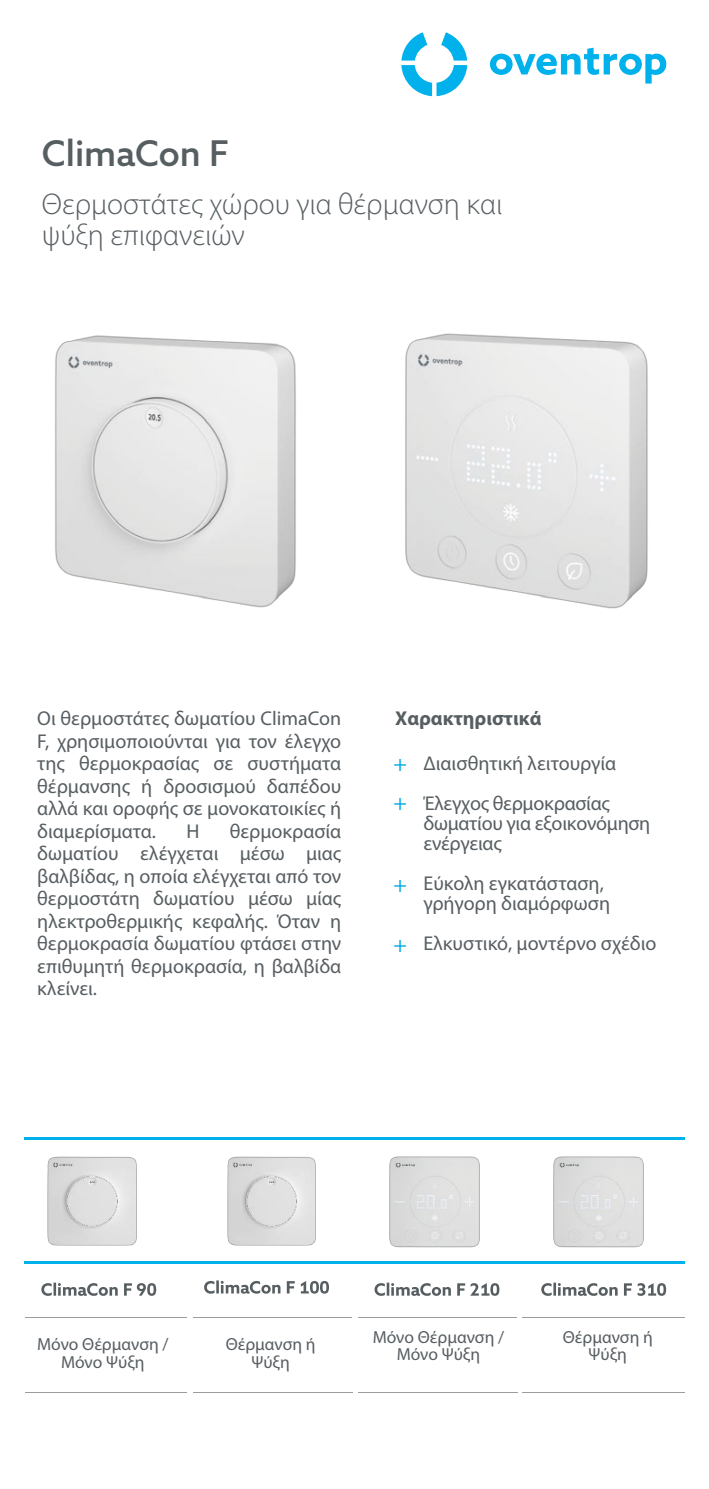
<style>
.page{position:relative;width:709px;height:1489px;background:#fff}
.page>*{position:absolute;margin:0;border:0;box-sizing:border-box;transform-origin:0 0}
.t1{font:500 35px "Azo Sans 2";color:#575e62}
.t2{font:300 30px/31px "Myriad Pro";color:#575e62}
.t3{font:22.5px/39.5px "Myriad Pro";color:#00a9e3}
.t4{font:20px/22.5px "Myriad Pro";color:#575e62}
.t5{font:700 20px "Myriad Pro";color:#575e62}
.t6{font:17.5px/17.5px "Myriad Pro";color:#575e62;text-align:center}
</style>
<div class="page">
<img style="left:47px;top:1156px;width:90px;height:90px">
<img style="left:227px;top:1156px;width:89px;height:90px">
<img style="left:55px;top:335px;width:241px;height:273px">
<img style="left:405px;top:333px;width:243px;height:276px">
<img style="left:553px;top:1156px;width:91px;height:91px">
<img style="left:389px;top:1156px;width:91px;height:91px">
<hr style="left:24px;top:1136px;width:661px;height:3px;background:#00b1eb">
<hr style="left:24px;top:1261px;width:661px;height:3px;background:#00b1eb">
<svg style="left:41px;top:1282px;width:115px;height:13px"></svg>
<svg style="left:204px;top:1280px;width:125px;height:13px"></svg>
<svg style="left:374px;top:1282px;width:125px;height:13px"></svg>
<svg style="left:541px;top:1282px;width:125px;height:13px"></svg>
<hr style="left:25px;top:1316px;width:162px;height:1px;background:#9d9c9c">
<hr style="left:193px;top:1316px;width:159px;height:1px;background:#9d9c9c">
<hr style="left:358px;top:1316px;width:159px;height:1px;background:#9d9c9c">
<hr style="left:523px;top:1316px;width:162px;height:1px;background:#9d9c9c">
<hr style="left:25px;top:1391px;width:162px;height:1px;background:#9d9c9c">
<hr style="left:193px;top:1391px;width:159px;height:1px;background:#9d9c9c">
<hr style="left:358px;top:1391px;width:159px;height:1px;background:#9d9c9c">
<hr style="left:523px;top:1391px;width:162px;height:1px;background:#9d9c9c">
<svg style="left:401px;top:32px;width:265px;height:64px"></svg>
<h1 class="t1" style="left:42px;top:132px;width:189px">ClimaCon F</h1>
<h2 class="t2" style="left:42px;top:188px;width:462px">Θερμοστάτες χώρου για θέρμανση και ψύξη επιφανειών</h2>
<p class="t4" style="left:37px;top:707px;width:305px;text-align:justify">Οι θερμοστάτες δωματίου ClimaCon F, χρησιμοποιούνται για τον έλεγχο της θερμοκρασίας σε συστήματα θέρμανσης ή δροσισμού δαπέδου αλλά και οροφής σε μονοκατοικίες ή διαμερίσματα.</p>
<p class="t4" style="left:37px;top:819px;width:305px;text-align:justify;text-indent:192px">θερμοκρασία δωματίου ελέγχεται μέσω μιας βαλβίδας, η οποία ελέγχεται από τον θερμοστάτη δωματίου μέσω μίας ηλεκτροθερμικής κεφαλής. Όταν η θερμοκρασία δωματίου φτάσει στην επιθυμητή θερμοκρασία, η βαλβίδα κλείνει.</p>
<p class="t4" style="left:186px;top:819px;width:15px">Η</p>
<p class="t5" style="left:395px;top:705px;width:148px">Χαρακτηριστικά</p>
<p class="t3" style="left:393px;top:743px;width:15px">+ +</p>
<p class="t4" style="left:423px;top:742px;width:194px;line-height:40px">Διαισθητική λειτουργία<br>Έλεγχος θερμοκρασίας</p>
<p class="t4" style="left:423px;top:812px;width:228px;line-height:20px">δωματίου για εξοικονόμηση ενέργειας</p>
<p class="t4" style="left:423px;top:872px;width:188px;line-height:20px">Εύκολη εγκατάσταση, γρήγορη διαμόρφωση</p>
<p class="t4" style="left:423px;top:931px;width:234px">Ελκυστικό, μοντέρνο σχέδιο</p>
<p class="t3" style="left:393px;top:864px;width:15px">+</p>
<p class="t3" style="left:393px;top:924px;width:15px">+</p>
<p class="t6" style="left:37px;top:1334px;width:133px">Μόνο Θέρμανση /<br>Μόνο Ψύξη</p>
<p class="t6" style="left:226px;top:1334px;width:91px">Θέρμανση ή<br>Ψύξη</p>
<p class="t6" style="left:563px;top:1327px;width:91px">Θέρμανση ή<br>Ψύξη</p>
<p class="t6" style="left:373px;top:1327px;width:133px">Μόνο Θέρμανση /<br>Μόνο Ψύξη</p>
</div>
